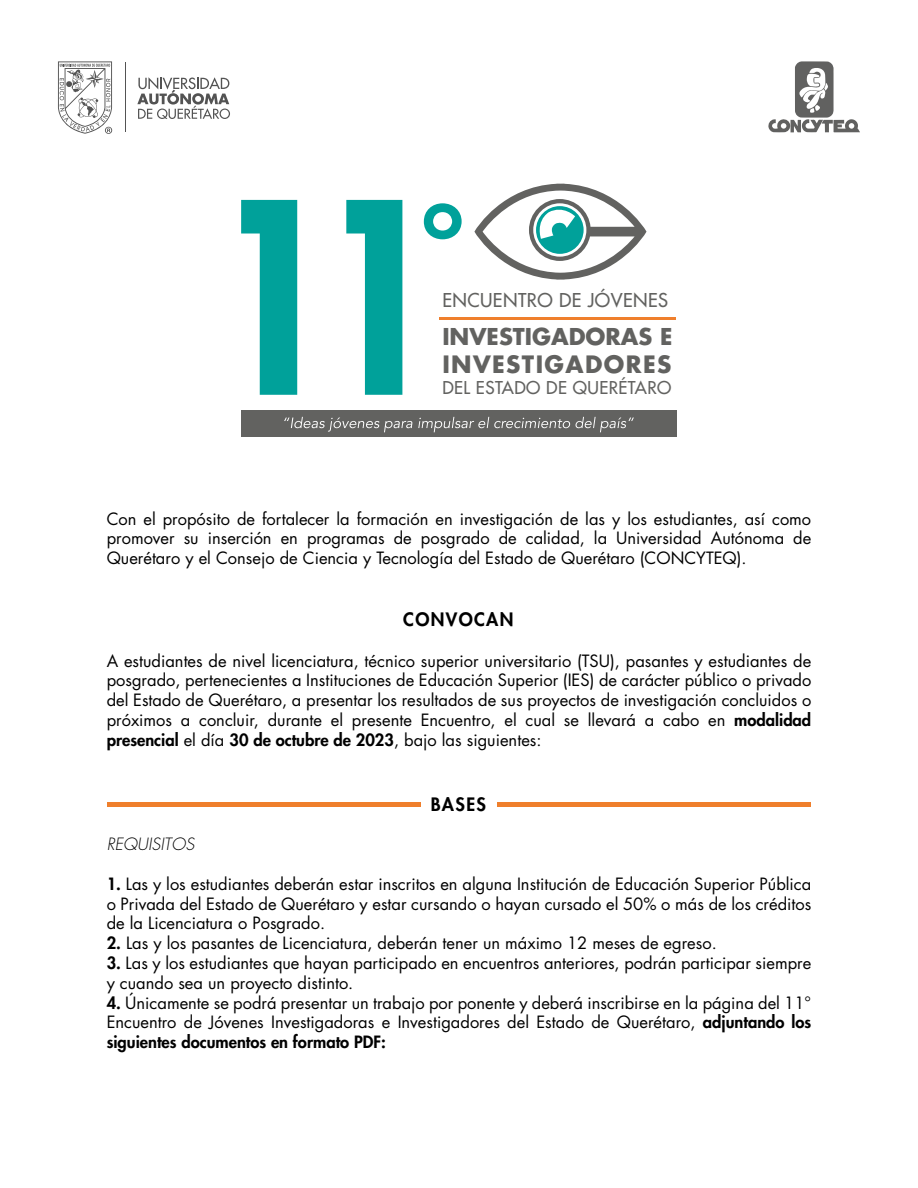
<style>
.page{position:relative;width:918px;height:1188px;background:#fff}
.page>*{position:absolute;margin:0;border:0;box-sizing:border-box;transform-origin:0 0}
.t1{font:700 23.25px "Futura Std";letter-spacing:.06em;color:#626260}
.t2{font:700 22.65px "Futura Std";color:#626260}
.t3{font:500 18.6px "Futura Std";letter-spacing:.025em;color:#626260}
.t4{font:800 18px "Futura Std";letter-spacing:.075em;color:#000}
.t5{font:500 17.25px "Futura Std";letter-spacing:.025em;color:#626260}
.t6{font:16.5px/19.8px "Futura Std";color:#000;text-align:justify}
.t7{font:italic 300 16.5px "Futura Std";color:#000}
.s1{font-weight:800}
</style>
<div class="page">
<svg style="left:137px;top:77px;width:93px;height:42px"></svg>
<hr style="left:125px;top:62px;width:1px;height:70px;background:#535353">
<svg style="left:58px;top:61px;width:54px;height:73px"></svg>
<svg style="left:768px;top:61px;width:92px;height:71px"></svg>
<svg style="left:424px;top:203px;width:38px;height:36px"></svg>
<div style="left:241px;top:411px;width:436px;height:26px;background:#626260"></div>
<svg style="left:284px;top:417px;width:350px;height:15px"></svg>
<svg style="left:474px;top:184px;width:173px;height:96px"></svg>
<hr style="left:439px;top:317px;width:236px;height:2px;background:#ef7f2c">
<svg style="left:241px;top:200px;width:56px;height:195px"></svg>
<svg style="left:346px;top:200px;width:56px;height:195px"></svg>
<hr style="left:497px;top:802px;width:314px;height:4px;background:#ef7f2c">
<hr style="left:107px;top:802px;width:314px;height:4px;background:#ef7f2c">
<p class="t3" style="left:442px;top:288px;width:227px">ENCUENTRO DE JÓVENES</p>
<h2 class="t2" style="left:442px;top:321px;width:232px">INVESTIGADORAS E</h2>
<h1 class="t1" style="left:442px;top:349px;width:231px">INVESTIGADORES</h1>
<p class="t5" style="left:442px;top:376px;width:231px">DEL ESTADO DE QUERÉTARO</p>
<p class="t6" style="left:107px;top:509px;width:706px">Con el propósito de fortalecer la formación en investigación de las y los estudiantes, así como promover su inserción en programas de posgrado de calidad, la Universidad Autónoma de Querétaro y el Consejo de Ciencia y Tecnología del Estado de Querétaro (CONCYTEQ).</p>
<p class="t4" style="left:403px;top:608px;width:112px">CONVOCAN</p>
<p class="t6" style="left:107px;top:651px;width:706px">A estudiantes de nivel licenciatura, técnico superior universitario (TSU), pasantes y estudiantes de posgrado, pertenecientes a Instituciones de Educación Superior (IES) de carácter público o privado del Estado de Querétaro, a presentar los resultados de sus proyectos de investigación concluidos o próximos a concluir, durante el presente Encuentro, el cual se llevará a cabo en <span class="s1">modalidad presencial</span> el día <span class="s1">30 de octubre de 2023</span>, bajo las siguientes:</p>
<p class="t4" style="left:431px;top:793px;width:57px">BASES</p>
<p class="t7" style="left:107px;top:834px;width:89px">REQUISITOS</p>
<p class="t6" style="left:107px;top:874px;width:706px"><span class="s1">1.</span> Las y los estudiantes deberán estar inscritos en alguna Institución de Educación Superior Pública o Privada del Estado de Querétaro y estar cursando o hayan cursado el 50% o más de los créditos de la Licenciatura o Posgrado.</p>
<p class="t6" style="left:107px;top:933px;width:612px"><span class="s1">2.</span> Las y los pasantes de Licenciatura, deberán tener un máximo 12 meses de egreso.</p>
<p class="t6" style="left:107px;top:953px;width:706px"><span class="s1">3.</span> Las y los estudiantes que hayan participado en encuentros anteriores, podrán participar siempre y cuando sea un proyecto distinto.</p>
<p class="t6" style="left:107px;top:993px;width:706px"><span class="s1">4.</span> Únicamente se podrá presentar un trabajo por ponente y deberá inscribirse en la página del 11° Encuentro de Jóvenes Investigadoras e Investigadores del Estado de Querétaro, <span class="s1">adjuntando los siguientes documentos en formato PDF:</span></p>
</div>
